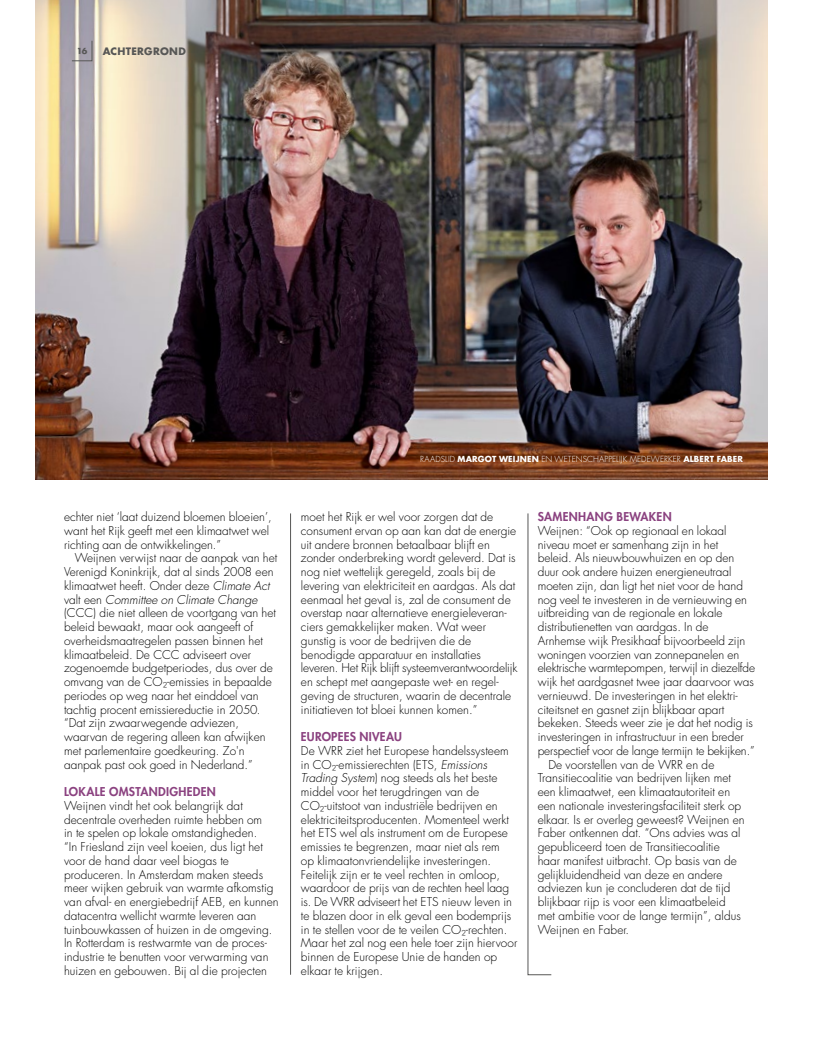
<style>
.page{position:relative;width:815px;height:1063px;background:#fff}
.page>*{position:absolute;margin:0;border:0;box-sizing:border-box;transform-origin:0 0}
.t1{font:300 11.88px/13.8px "Futura Std";color:#000}
.t2{font:800 11.88px "Futura Std";letter-spacing:.025em;color:#8b4280}
.t3{font:700 10px "Futura Std";letter-spacing:.03em;color:#575756}
.t4{font:300 8.12px "Futura Std";letter-spacing:.01em;color:#fff}
.t5{font:700 8.12px "Futura Std";color:#575756}
.s1{font-style:italic}
.s2{font-weight:700}
</style>
<div class="page">
<img style="left:36px;top:0;width:731px;height:479px">
<svg style="left:71px;top:40px;width:22px;height:21px"></svg>
<svg style="left:527px;top:513px;width:25px;height:462px"></svg>
<hr style="left:290px;top:513px;width:1px;height:462px;background:#575756">
<p class="t5" style="left:77px;top:46px;width:12px">16</p>
<p class="t3" style="left:103px;top:45px;width:85px">ACHTERGROND</p>
<p class="t1" style="left:64px;top:510px;width:209px">echter niet ‘laat duizend bloemen bloeien’, want het Rijk geeft met een klimaatwet wel richting aan de ontwikkelingen.”</p>
<p class="t1" style="left:64px;top:551px;width:215px;text-indent:11px">Weijnen verwijst naar de aanpak van het Verenigd Koninkrijk, dat al sinds 2008 een klimaatwet heeft. Onder deze <span class="s1">Climate Act </span>valt een <span class="s1">Committee on Climate Change </span>(CCC) die niet alleen de voortgang van het beleid bewaakt, maar ook aangeeft of overheidsmaatregelen passen binnen het klimaatbeleid. De CCC adviseert over zogenoemde budgetperiodes, dus over de omvang van de CO²-emissies in bepaalde periodes op weg naar het einddoel van tachtig procent emissiereductie in 2050. “Dat zijn zwaarwegende adviezen, waarvan de regering alleen kan afwijken met parlementaire goedkeuring. Zo'n aanpak past ook goed in Nederland.”</p>
<p class="t2" style="left:64px;top:784px;width:153px">LOKALE OMSTANDIGHEDEN</p>
<p class="t1" style="left:64px;top:799px;width:216px">Weijnen vindt het ook belangrijk dat decentrale overheden ruimte hebben om<br>in te spelen op lokale omstandigheden.<br>“In Friesland zijn veel koeien, dus ligt het voor de hand daar veel biogas te produceren. In Amsterdam maken steeds meer wijken gebruik van warmte afkomstig van afval- en energiebedrijf AEB, en kunnen datacentra wellicht warmte leveren aan tuinbouwkassen of huizen in de omgeving.<br>In Rotterdam is restwarmte van de proces&shy;industrie te benutten voor verwarming van huizen en gebouwen. Bij al die projecten</p>
<p class="t4" style="left:420px;top:454px;width:324px">RAADSLID <span class="s2">MARGOT WEIJNEN</span> EN WETENSCHAPPELIJK MEDEWERKER <span class="s2">ALBERT FABER</span></p>
<p class="t1" style="left:301px;top:510px;width:218px">moet het Rijk er wel voor zorgen dat de consument ervan op aan kan dat de energie uit andere bronnen betaalbaar blijft en zonder onderbreking wordt geleverd. Dat is nog niet wettelijk geregeld, zoals bij de levering van elektriciteit en aardgas. Als dat eenmaal het geval is, zal de consument de overstap naar alternatieve energieleveran&shy;ciers gemakkelijker maken. Wat weer gunstig is voor de bedrijven die de benodigde apparatuur en installaties leveren. Het Rijk blijft systeemverantwoordelijk en schept met aangepaste wet- en regel&shy;geving de structuren, waarin de decentrale initiatieven tot bloei kunnen komen.”</p>
<p class="t2" style="left:301px;top:729px;width:102px">EUROPEES NIVEAU</p>
<p class="t1" style="left:301px;top:744px;width:218px">De WRR ziet het Europese handelssysteem in CO²-emissierechten (ETS, <span class="s1">Emissions Trading System</span>) nog steeds als het beste middel voor het terugdringen van de CO²-uitstoot van industriële bedrijven en elektriciteitsproducenten. Momenteel werkt het ETS wel als instrument om de Europese emissies te begrenzen, maar niet als rem<br>op klimaatonvriendelijke investeringen.<br>Feitelijk zijn er te veel rechten in omloop, waardoor de prijs van de rechten heel laag is. De WRR adviseert het ETS nieuw leven in te blazen door in elk geval een bodemprijs in te stellen voor de te veilen CO²-rechten.<br>Maar het zal nog een hele toer zijn hiervoor binnen de Europese Unie de handen op elkaar te krijgen.</p>
<p class="t2" style="left:538px;top:509px;width:135px">SAMENHANG BEWAKEN</p>
<p class="t1" style="left:538px;top:524px;width:190px">Weijnen: “Ook op regionaal en lokaal</p>
<p class="t1" style="left:538px;top:538px;width:182px">niveau moet er samenhang zijn in het</p>
<p class="t1" style="left:538px;top:551px;width:198px">beleid. Als nieuwbouwhuizen en op den</p>
<p class="t1" style="left:538px;top:565px;width:195px">duur ook andere huizen energieneutraal</p>
<p class="t1" style="left:538px;top:579px;width:207px">moeten zijn, dan ligt het niet voor de hand</p>
<p class="t1" style="left:538px;top:593px;width:211px">nog veel te investeren in de vernieuwing en</p>
<p class="t1" style="left:538px;top:606px;width:186px">uitbreiding van de regionale en lokale</p>
<p class="t1" style="left:538px;top:620px;width:172px">distributienetten van aardgas. In de</p>
<p class="t1" style="left:538px;top:634px;width:209px">Arnhemse wijk Presikhaaf bijvoorbeeld zijn</p>
<p class="t1" style="left:538px;top:648px;width:203px">woningen voorzien van zonnepanelen en</p>
<p class="t1" style="left:538px;top:661px;width:219px">elektrische warmtepompen, terwijl in diezelfde</p>
<p class="t1" style="left:538px;top:675px;width:218px">wijk het aardgasnet twee jaar daarvoor was</p>
<p class="t1" style="left:538px;top:689px;width:202px">vernieuwd. De investeringen in het elektri-</p>
<p class="t1" style="left:538px;top:703px;width:188px">citeitsnet en gasnet zijn blijkbaar apart</p>
<p class="t1" style="left:538px;top:716px;width:217px">bekeken. Steeds weer zie je dat het nodig is</p>
<p class="t1" style="left:538px;top:730px;width:207px">investeringen in infrastructuur in een breder</p>
<p class="t1" style="left:538px;top:744px;width:219px">perspectief voor de lange termijn te bekijken.”</p>
<p class="t1" style="left:548px;top:758px;width:168px">De voorstellen van de WRR en de</p>
<p class="t1" style="left:538px;top:771px;width:195px">Transitiecoalitie van bedrijven lijken met</p>
<p class="t1" style="left:538px;top:785px;width:194px">een klimaatwet, een klimaatautoriteit en</p>
<p class="t1" style="left:538px;top:799px;width:205px">een nationale investeringsfaciliteit sterk op</p>
<p class="t1" style="left:538px;top:813px;width:209px">elkaar. Is er overleg geweest? Weijnen en</p>
<p class="t1" style="left:538px;top:826px;width:204px">Faber ontkennen dat. “Ons advies was al</p>
<p class="t1" style="left:538px;top:840px;width:184px">gepubliceerd toen de Transitiecoalitie</p>
<p class="t1" style="left:538px;top:854px;width:201px">haar manifest uitbracht. Op basis van de</p>
<p class="t1" style="left:538px;top:868px;width:186px">gelijkluidendheid van deze en andere</p>
<p class="t1" style="left:538px;top:882px;width:194px">adviezen kun je concluderen dat de tijd</p>
<p class="t1" style="left:538px;top:895px;width:189px">blijkbaar rijp is voor een klimaatbeleid</p>
<p class="t1" style="left:538px;top:909px;width:205px">met ambitie voor de lange termijn”, aldus</p>
<p class="t1" style="left:538px;top:923px;width:93px">Weijnen en Faber.</p>
</div>
